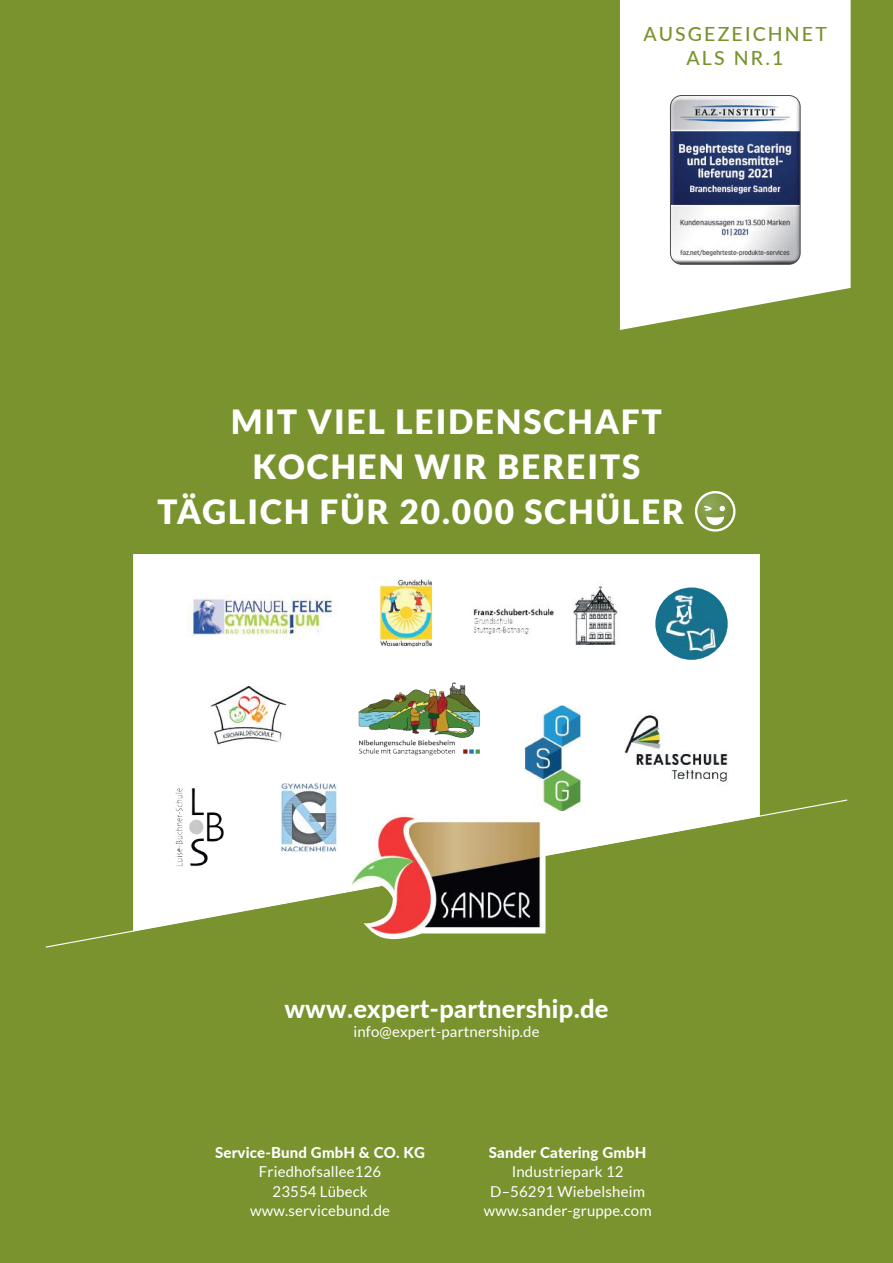
<style>
.page{position:relative;width:893px;height:1263px;background:#79932e}
.page>*{position:absolute;margin:0;border:0;box-sizing:border-box;transform-origin:0 0}
.t1{font:900 33.45px "Lato";letter-spacing:.06em;color:#fff}
.t2{font:800 25.5px "Lato";letter-spacing:.01em;color:#fff}
.t3{font:500 19.5px/24px "Lato";letter-spacing:.11em;color:#79932e;text-align:center}
.t4{font:15px/19.5px "Lato";letter-spacing:.01em;color:#fff;text-align:center}
.t5{font:800 15px "Lato";letter-spacing:.01em;color:#fff}
</style>
<div class="page">
<div style="left:133px;top:554px;width:627px;height:245px;background:#fff"></div>
<svg style="left:620px;top:0;width:231px;height:330px;fill:#fff"></svg>
<svg style="left:696px;top:492px;width:38px;height:38px"></svg>
<div style="left:695px;top:491px;width:40px;height:41px;border:2px solid #fff;border-radius:50%"></div>
<svg style="left:702px;top:505px;width:23px;height:20px"></svg>
<svg style="left:45px;top:799px;width:803px;height:149px"></svg>
<img style="left:670px;top:95px;width:130px;height:169px">
<div style="left:670px;top:95px;width:130px;height:170px;border:1px solid #4e4b4c;border-radius:11px"></div>
<img style="left:187px;top:594px;width:156px;height:43px">
<img style="left:280px;top:784px;width:57px;height:66px">
<div style="left:277px;top:781px;width:63px;height:72px;border:2px solid #fff"></div>
<img style="left:212px;top:686px;width:73px;height:60px">
<div style="left:209px;top:681px;width:79px;height:68px;border:2px solid #fff"></div>
<img style="left:469px;top:582px;width:151px;height:67px">
<img style="left:655px;top:587px;width:73px;height:73px;border-radius:36px">
<img style="left:381px;top:580px;width:50px;height:66px">
<div style="left:379px;top:578px;width:54px;height:70px;border:1px solid #fff"></div>
<img style="left:169px;top:781px;width:61px;height:91px">
<div style="left:350px;top:671px;width:139px;height:87px;background:#fff"></div>
<img style="left:358px;top:682px;width:122px;height:74px">
<img style="left:526px;top:706px;width:56px;height:104px">
<div style="left:521px;top:701px;width:66px;height:114px;border:4px solid #fff"></div>
<img style="left:619px;top:711px;width:119px;height:75px">
<img style="left:347px;top:813px;width:198px;height:130px">
<h3 class="t3" style="left:644px;top:21px;width:185px">AUSGEZEICHNET<br>ALS NR.1</h3>
<h1 class="t1" style="left:231px;top:402px;width:432px">MIT VIEL LEIDENSCHAFT</h1>
<h1 class="t1" style="left:253px;top:447px;width:389px">KOCHEN WIR BEREITS</h1>
<h1 class="t1" style="left:157px;top:493px;width:528px">TÄGLICH FÜR 20.000 SCHÜLER</h1>
<h2 class="t2" style="left:284px;top:990px;width:326px">www.expert-partnership.de</h2>
<p class="t4" style="left:353px;top:1022px;width:188px">info@expert-partnership.de</p>
<p class="t5" style="left:215px;top:1141px;width:211px">Service-Bund GmbH &amp; CO. KG</p>
<p class="t4" style="left:250px;top:1162px;width:141px">Friedhofsallee126<br>23554 Lübeck www.servicebund.de</p>
<p class="t5" style="left:489px;top:1141px;width:159px">Sander Catering GmbH</p>
<p class="t4" style="left:484px;top:1162px;width:169px">Industriepark 12<br>D–56291 Wiebelsheim www.sander-gruppe.com</p>
</div>
